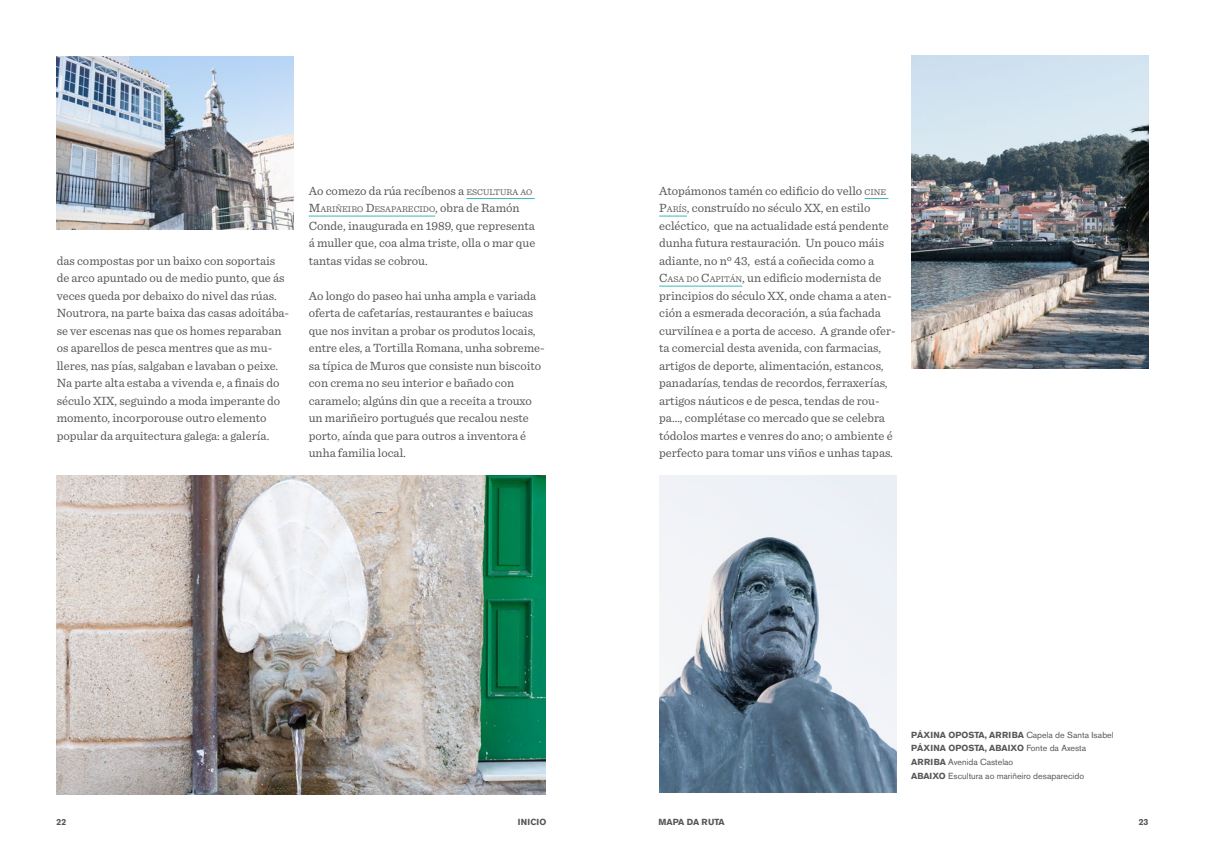
<style>
.page{position:relative;width:1205px;height:851px;background:#fff}
.page>*{position:absolute;margin:0;border:0;box-sizing:border-box;transform-origin:0 0}
.t1{font:12.5px/17.5px "Sentinel";color:#575756}
.t2{font:8.75px/13.8px "Akzidenz Grotesk BE";color:#575756}
.t3{font:8.75px "Sentinel";color:#575756}
.t4{font:700 8.75px "Akzidenz Grotesk BE";color:#575756}
.s1{font-size:8.75px}
.s2{font-size:12.5px}
.s3{font-style:inherit}
.s4{font-weight:700}
</style>
<div class="page">
<img style="left:911px;top:56px;width:237px;height:312px">
<img style="left:659px;top:475px;width:237px;height:317px">
<img style="left:57px;top:475px;width:489px;height:319px">
<img style="left:57px;top:57px;width:237px;height:173px">
<svg style="left:864px;top:198px;width:24px;height:1px"></svg>
<svg style="left:659px;top:216px;width:28px;height:1px"></svg>
<hr style="left:659px;top:286px;width:83px;height:1px;background:#3bb7b6">
<hr style="left:466px;top:198px;width:69px;height:1px;background:#3bb7b6">
<hr style="left:309px;top:216px;width:126px;height:1px;background:#3bb7b6">
<p class="t1" style="left:57px;top:251px;width:234px">das compostas por un baixo con soportais de arco apuntado ou de medio punto, que ás veces queda por debaixo do nivel das rúas.<br>Noutrora, na parte baixa das casas adoitába&shy;se ver escenas nas que os homes reparaban os aparellos de pesca mentres que as mu&shy;lleres, nas pías, salgaban e lavaban o peixe.<br>Na parte alta estaba a vivenda e, a finais do século XIX, seguindo a moda imperante do momento, incorporouse outro elemento popular da arquitectura galega: a galería.</p>
<p class="t1" style="left:309px;top:181px;width:225px">Ao comezo da rúa recíbenos a <span class="s1">ESCULTURA AO</span></p>
<p class="t3" style="left:309px;top:203px;width:212px"><span class="s2">M</span>ARIÑEIRO <span class="s2">D</span>ESAPARECIDO<span class="s2">, obra de Ramón</span></p>
<p class="t1" style="left:309px;top:216px;width:228px;text-align:justify">Conde, inaugurada en 1989, que representa á muller que, coa alma triste, olla o mar que tantas vidas se cobrou.</p>
<p class="t1" style="left:309px;top:286px;width:237px">Ao longo do paseo hai unha ampla e variada oferta de cafetarías, restaurantes e baiucas que nos invitan a probar os produtos locais, entre eles, a Tortilla Romana, unha sobreme&shy;sa típica de Muros que consiste nun biscoito con crema no seu interior e bañado con caramelo; algúns din que a receita a trouxo un mariñeiro portugués que recalou neste porto, aínda que para outros a inventora é unha familia local.</p>
<p class="t1" style="left:659px;top:181px;width:238px">Atopámonos tamén co edificio do vello <span class="s1">CINE </span><span class="s3">P</span><span class="s1">ARÍS</span>, construído no século XX, en estilo ecléctico, que na actualidade está pendente dunha futura restauración. Un pouco máis adiante, no nº 43, está a coñecida como a <span class="s3">C</span><span class="s1">ASA DO</span> <span class="s3">C</span><span class="s1">APITÁN</span>, un edificio modernista de principios do século XX, onde chama a aten&shy;ción a esmerada decoración, a súa fachada curvilínea e a porta de acceso. A grande ofer&shy;ta comercial desta avenida, con farmacias, artigos de deporte, alimentación, estancos, panadarías, tendas de recordos, ferraxerías, artigos náuticos e de pesca, tendas de rou&shy;pa…, complétase co mercado que se celebra tódolos martes e venres do ano; o ambiente é perfecto para tomar uns viños e unhas tapas.</p>
<p class="t2" style="left:911px;top:727px;width:204px"><span class="s4">PÁXINA OPOSTA, ARRIBA</span> Capela de Santa Isabel <span class="s4">PÁXINA OPOSTA, ABAIXO</span> Fonte da Axesta <span class="s4">ARRIBA</span> Avenida Castelao<br><span class="s4">ABAIXO</span> Escultura ao mariñeiro desaparecido</p>
<p class="t4" style="left:56px;top:817px;width:11px">22</p>
<p class="t4" style="left:518px;top:817px;width:30px">INICIO</p>
<p class="t4" style="left:658px;top:817px;width:68px">MAPA DA RUTA</p>
<p class="t4" style="left:1138px;top:817px;width:11px">23</p>
</div>
